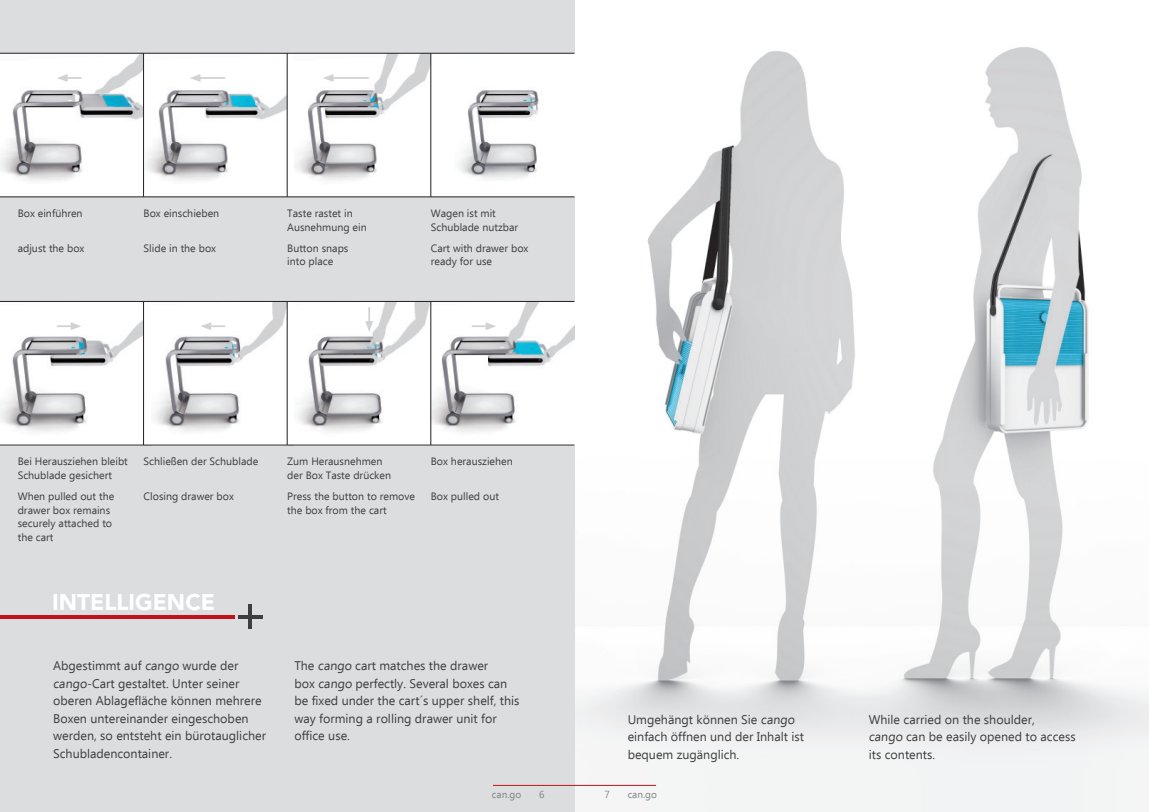
<style>
.page{position:relative;width:1149px;height:812px;background:#fff}
.page>*{position:absolute;margin:0;border:0;box-sizing:border-box;transform-origin:0 0}
.t1{font:900 22.5px "Avenir LT";color:#fff}
.t2{font:12.5px/17.5px "Ebrima";color:#3e3e3f}
.t3{font:10.62px/13.8px "Ebrima";color:#3e3e3f}
.t4{font:10px "Ebrima";color:#808285}
</style>
<div class="page">
<img style="left:574px;top:0;width:574px;height:811px">
<div style="left:0;top:0;width:574px;height:811px;background:#dcdddf"></div>
<img style="left:0;top:54px;width:143px;height:142px">
<img style="left:0;top:302px;width:143px;height:143px">
<div style="left:431px;top:53px;width:143px;height:144px;background:#fff"></div>
<img style="left:459px;top:90px;width:80px;height:90px">
<img style="left:431px;top:302px;width:143px;height:143px">
<img style="left:145px;top:54px;width:142px;height:142px">
<div style="left:144px;top:301px;width:143px;height:144px;background:#fff"></div>
<img style="left:152px;top:302px;width:135px;height:143px">
<div style="left:287px;top:53px;width:144px;height:144px;background:#fff"></div>
<img style="left:294px;top:54px;width:136px;height:127px">
<svg style="left:288px;top:302px;width:142px;height:143px;background:#e7e7e7"></svg>
<hr style="left:0;top:615px;width:234px;height:3px;background:#c4121a">
<hr style="left:237px;top:615px;width:25px;height:3px;background:#3e3e3f">
<hr style="left:248px;top:604px;width:4px;height:25px;background:#3e3e3f">
<hr style="left:0;top:53px;width:574px;height:1px;background:#231f20">
<hr style="left:0;top:301px;width:574px;height:1px;background:#231f20">
<hr style="left:0;top:196px;width:574px;height:1px;background:#231f20">
<hr style="left:0;top:445px;width:574px;height:1px;background:#231f20">
<hr style="left:143px;top:53px;width:1px;height:144px;background:#231f20">
<hr style="left:143px;top:301px;width:1px;height:144px;background:#231f20">
<hr style="left:287px;top:53px;width:1px;height:144px;background:#231f20">
<hr style="left:287px;top:301px;width:1px;height:144px;background:#231f20">
<hr style="left:430px;top:53px;width:1px;height:144px;background:#231f20">
<hr style="left:430px;top:301px;width:1px;height:144px;background:#231f20">
<svg style="left:57px;top:74px;width:24px;height:8px"></svg>
<svg style="left:57px;top:322px;width:24px;height:8px"></svg>
<svg style="left:200px;top:322px;width:25px;height:8px"></svg>
<svg style="left:365px;top:307px;width:8px;height:25px"></svg>
<svg style="left:471px;top:322px;width:25px;height:8px"></svg>
<hr style="left:197px;top:77px;width:28px;height:2px;background:#d1d2d4">
<svg style="left:190px;top:74px;width:10px;height:8px"></svg>
<hr style="left:330px;top:77px;width:39px;height:2px;background:#d1d2d4">
<svg style="left:322px;top:74px;width:11px;height:8px"></svg>
<hr style="left:493px;top:785px;width:163px;height:1px;background:#c4121a">
<p class="t3" style="left:18px;top:207px;width:66px">Box einführen</p>
<p class="t3" style="left:18px;top:241px;width:68px">adjust the box</p>
<p class="t3" style="left:144px;top:207px;width:77px">Box einschieben</p>
<p class="t3" style="left:144px;top:241px;width:74px">Slide in the box</p>
<p class="t3" style="left:287px;top:207px;width:81px">Taste rastet in<br>Ausnehmung ein</p>
<p class="t3" style="left:287px;top:241px;width:63px">Button snaps into place</p>
<p class="t3" style="left:431px;top:207px;width:89px">Wagen ist mit<br>Schublade nutzbar</p>
<p class="t3" style="left:431px;top:241px;width:99px">Cart with drawer box ready for use</p>
<p class="t3" style="left:18px;top:455px;width:112px">Bei Herausziehen bleibt<br>Schublade gesichert</p>
<p class="t3" style="left:18px;top:489px;width:98px">When pulled out the drawer box remains securely attached to the cart</p>
<p class="t3" style="left:144px;top:455px;width:116px">Schließen der Schublade</p>
<p class="t3" style="left:144px;top:489px;width:92px">Closing drawer box</p>
<h1 class="t1" style="left:52px;top:588px;width:164px">INTELLIGENCE</h1>
<p class="t3" style="left:287px;top:455px;width:105px">Zum Herausnehmen der Box Taste drücken</p>
<p class="t3" style="left:287px;top:489px;width:129px">Press the button to remove the box from the cart</p>
<p class="t3" style="left:431px;top:455px;width:83px">Box herausziehen</p>
<p class="t3" style="left:431px;top:489px;width:70px">Box pulled out</p>
<p class="t2" style="left:53px;top:658px;width:214px">Abgestimmt auf cango wurde der cango-Cart gestaltet. Unter seiner oberen Ablagefläche können mehrere Boxen untereinander eingeschoben werden, so entsteht ein bürotauglicher Schubladencontainer.</p>
<p class="t2" style="left:294px;top:658px;width:227px">The cango cart matches the drawer<br>box cango perfectly. Several boxes can be fixed under the cart´s upper shelf, this way forming a rolling drawer unit for office use.</p>
<p class="t2" style="left:627px;top:711px;width:178px">Umgehängt können Sie cango einfach öffnen und der Inhalt ist bequem zugänglich.</p>
<p class="t2" style="left:868px;top:711px;width:208px">While carried on the shoulder,<br>cango can be easily opened to access its contents.</p>
<p class="t4" style="left:492px;top:787px;width:31px">can.go</p>
<p class="t4" style="left:539px;top:787px;width:7px">6</p>
<p class="t4" style="left:604px;top:787px;width:7px">7</p>
<p class="t4" style="left:627px;top:787px;width:31px">can.go</p>
</div>
